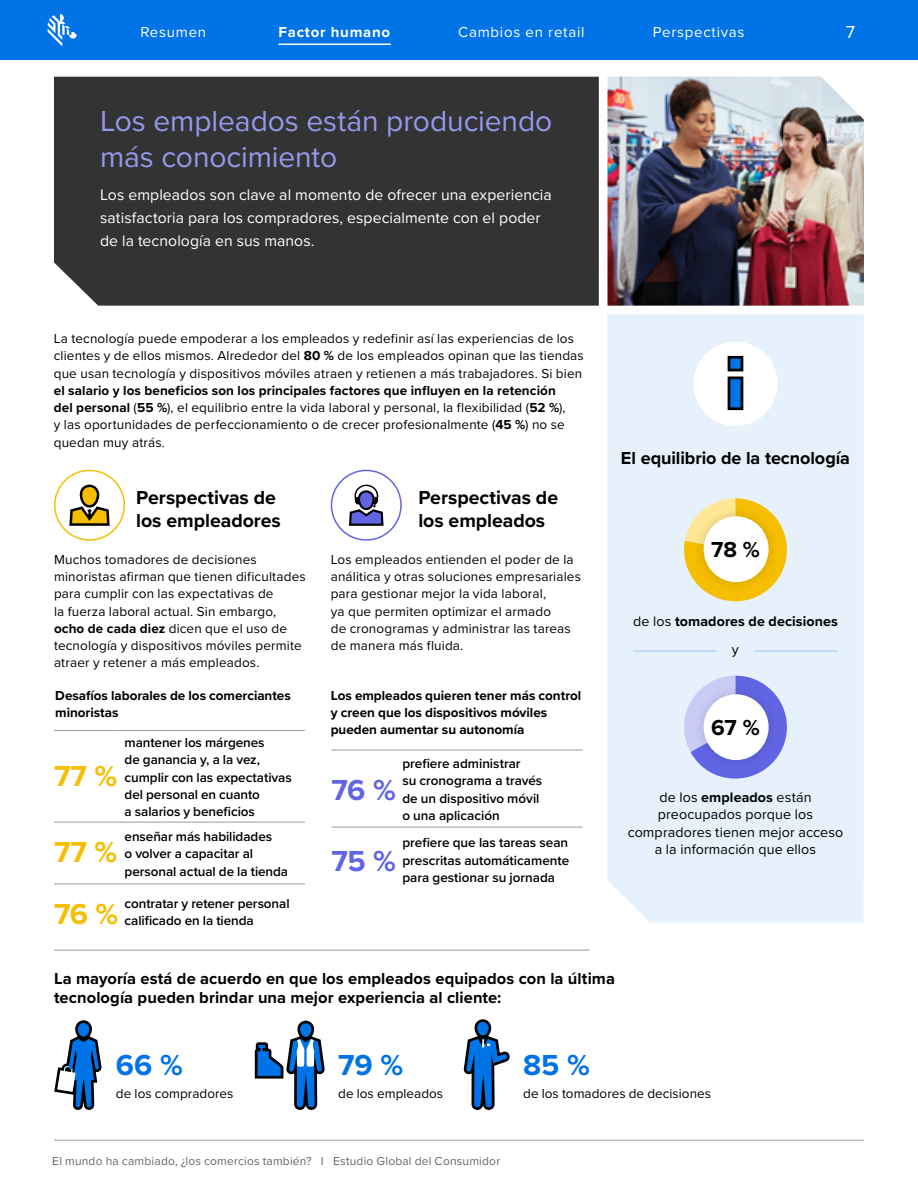
<style>
.page{position:relative;width:918px;height:1188px;background:#fff}
.page>*{position:absolute;margin:0;border:0;box-sizing:border-box;transform-origin:0 0}
.t1{font:30px/36px "Proxima Nova";letter-spacing:-.005em;color:#9698ec}
.t2{font:700 30px "Proxima Nova";color:#f6be00}
.t3{font:700 30px "Proxima Nova";color:#0073e6}
.t4{font:700 30px "Proxima Nova";color:#6165e3}
.t5{font:700 22.5px "Proxima Nova";color:#000101}
.t6{font:700 19.5px/23.4px "Proxima Nova";letter-spacing:-.005em;color:#000}
.t7{font:700 19.5px/23.4px "Proxima Nova";letter-spacing:-.005em;color:#000101}
.t8{font:700 18px "Proxima Nova";letter-spacing:-.005em;color:#000101}
.t9{font:18px "Proxima Nova";color:#fff}
.t10{font:700 16.5px/19.5px "Proxima Nova";letter-spacing:.005em;color:#000101}
.t11{font:15.75px/22.5px "Proxima Nova";letter-spacing:.005em;color:#fff}
.t12{font:15px "Proxima Nova";letter-spacing:.05em;color:#fff}
.t13{font:700 15px "Proxima Nova";letter-spacing:.05em;color:#fff}
.t14{font:14.25px/17.2px "Proxima Nova";letter-spacing:.01em;color:#000101;text-align:center}
.t15{font:700 14.25px "Proxima Nova";letter-spacing:.005em;color:#000101}
.t16{font:13.5px/17.2px "Proxima Nova";letter-spacing:.01em;color:#000101}
.t17{font:600 13.5px/17.2px "Proxima Nova";letter-spacing:-.005em;color:#000}
.t18{font:700 13.5px/17.2px "Proxima Nova";color:#000}
.t19{font:12px "Proxima Nova";letter-spacing:.015em;color:#666}
.s1{font-weight:700}
.s2{font-weight:400}
</style>
<div class="page">
<hr style="left:54px;top:1140px;width:810px;height:1px;background:#999">
<hr style="left:54px;top:730px;width:65px;height:1px;background:#999">
<hr style="left:119px;top:730px;width:186px;height:1px;background:#999">
<hr style="left:54px;top:822px;width:65px;height:1px;background:#999">
<hr style="left:119px;top:822px;width:186px;height:1px;background:#999">
<hr style="left:54px;top:884px;width:65px;height:1px;background:#999">
<hr style="left:119px;top:884px;width:186px;height:1px;background:#999">
<hr style="left:331px;top:750px;width:65px;height:1px;background:#999">
<hr style="left:396px;top:750px;width:187px;height:1px;background:#999">
<hr style="left:331px;top:827px;width:65px;height:1px;background:#999">
<hr style="left:396px;top:827px;width:187px;height:1px;background:#999">
<div style="left:54px;top:470px;width:71px;height:71px;border:2px solid #f6be00;border-radius:50%"></div>
<svg style="left:69px;top:485px;width:41px;height:41px"></svg>
<div style="left:54px;top:77px;width:545px;height:229px;background:#333"></div>
<img style="left:608px;top:76px;width:256px;height:230px">
<hr style="left:54px;top:950px;width:536px;height:1px;background:#999">
<div style="left:331px;top:470px;width:71px;height:71px;border:2px solid #6165e3;border-radius:50%"></div>
<svg style="left:349px;top:485px;width:35px;height:41px"></svg>
<div style="left:607px;top:314px;width:257px;height:609px;background:#e6f1fc"></div>
<div style="left:693px;top:342px;width:85px;height:84px;background:#fff;border-radius:50%"></div>
<svg style="left:677px;top:676px;width:110px;height:103px;background:#cad2f6"></svg>
<div style="left:693px;top:684px;width:87px;height:87px;background:#000;opacity:.15"></div>
<div style="left:704px;top:694px;width:65px;height:66px;background:#fff;border-radius:50%"></div>
<svg style="left:684px;top:498px;width:103px;height:103px;background:#ece0a5"></svg>
<div style="left:693px;top:506px;width:87px;height:87px;background:#000;opacity:.15"></div>
<div style="left:704px;top:516px;width:65px;height:66px;background:#fff;border-radius:50%"></div>
<hr style="left:633px;top:651px;width:83px;height:1px;background:#99c7f5">
<hr style="left:755px;top:651px;width:83px;height:1px;background:#99c7f5">
<svg style="left:728px;top:356px;width:15px;height:54px"></svg>
<svg style="left:54px;top:1020px;width:48px;height:90px"></svg>
<svg style="left:255px;top:1021px;width:70px;height:89px"></svg>
<svg style="left:463px;top:1019px;width:47px;height:91px"></svg>
<div style="left:0;top:0;width:918px;height:60px;background:#0073e6"></div>
<svg style="left:48px;top:14px;width:29px;height:32px"></svg>
<hr style="left:279px;top:44px;width:112px;height:1px;background:#fff">
<p class="t12" style="left:141px;top:21px;width:67px">Resumen</p>
<p class="t13" style="left:278px;top:21px;width:113px">Factor humano</p>
<p class="t12" style="left:458px;top:21px;width:128px">Cambios en retail</p>
<p class="t12" style="left:653px;top:21px;width:93px">Perspectivas</p>
<h3 class="t9" style="left:846px;top:19px;width:11px">7</h3>
<h1 class="t1" style="left:100px;top:102px;width:454px">Los empleados están produciendo más conocimiento</h1>
<p class="t11" style="left:100px;top:183px;width:453px">Los empleados son clave al momento de ofrecer una experiencia satisfactoria para los compradores, especialmente con el poder de la tecnología en sus manos.</p>
<p class="t16" style="left:54px;top:329px;width:532px">La tecnología puede empoderar a los empleados y redefinir así las experiencias de los clientes y de ellos mismos. Alrededor del <span class="s1">80 %</span> de los empleados opinan que las tiendas que usan tecnología y dispositivos móviles atraen y retienen a más trabajadores. Si bien</p>
<p class="t16" style="left:54px;top:381px;width:513px"><span class="s1">el salario y los beneficios son los principales factores que influyen en la retención del personal</span> (<span class="s1">55 %</span>), el equilibrio entre la vida laboral y personal, la flexibilidad (<span class="s1">52 %</span>), y las oportunidades de perfeccionamiento o de crecer profesionalmente (<span class="s1">45 %</span>) no se quedan muy atrás.</p>
<h3 class="t6" style="left:136px;top:485px;width:146px">Perspectivas de los empleadores</h3>
<h3 class="t7" style="left:418px;top:485px;width:141px">Perspectivas de los empleados</h3>
<p class="t16" style="left:331px;top:550px;width:252px">Los empleados entienden el poder de la análitica y otras soluciones empresariales para gestionar mejor la vida laboral,<br>ya que permiten optimizar el armado<br>de cronogramas y administrar las tareas de manera más fluida.</p>
<p class="t18" style="left:55px;top:686px;width:237px">Desafíos laborales de los comerciantes minoristas</p>
<p class="t18" style="left:331px;top:686px;width:252px">Los empleados quieren tener más control y creen que los dispositivos móviles pueden aumentar su autonomía</p>
<h1 class="t2" style="left:54px;top:754px;width:65px">77 %</h1>
<p class="t16" style="left:54px;top:550px;width:253px">Muchos tomadores de decisiones minoristas afirman que tienen dificultades para cumplir con las expectativas de<br>la fuerza laboral actual. Sin embargo, <span class="s1">ocho de cada diez</span> dicen que el uso de tecnología y dispositivos móviles permite atraer y retener a más empleados.</p>
<p class="t17" style="left:125px;top:734px;width:169px">mantener los márgenes<br>de ganancia y, a la vez, cumplir con las expectativas del personal en cuanto<br>a salarios y beneficios</p>
<p class="t17" style="left:125px;top:828px;width:165px">enseñar más habilidades<br>o volver a capacitar al personal actual de la tienda</p>
<p class="t17" style="left:125px;top:894px;width:167px">contratar y retener personal calificado en la tienda</p>
<p class="t17" style="left:402px;top:755px;width:142px">prefiere administrar<br>su cronograma a través de un dispositivo móvil o una aplicación</p>
<p class="t17" style="left:402px;top:834px;width:168px;text-align:justify">prefiere que las tareas sean prescritas automáticamente para gestionar su jornada</p>
<h1 class="t4" style="left:331px;top:768px;width:66px">76 %</h1>
<h1 class="t2" style="left:54px;top:830px;width:65px">77 %</h1>
<h1 class="t4" style="left:331px;top:839px;width:66px">75 %</h1>
<h1 class="t2" style="left:54px;top:892px;width:66px">76 %</h1>
<h3 class="t8" style="left:621px;top:444px;width:231px">El equilibrio de la tecnología</h3>
<h2 class="t5" style="left:711px;top:533px;width:50px">78 %</h2>
<p class="t15" style="left:633px;top:611px;width:206px"><span class="s2">de los</span> tomadores de decisiones</p>
<p class="t14" style="left:732px;top:640px;width:8px">y</p>
<h2 class="t5" style="left:711px;top:710px;width:50px">67 %</h2>
<p class="t14" style="left:628px;top:788px;width:217px">de los <span class="s1">empleados</span> están preocupados porque los compradores tienen mejor acceso a la información que ellos</p>
<p class="t10" style="left:54px;top:968px;width:563px">La mayoría está de acuerdo en que los empleados equipados con la última tecnología pueden brindar una mejor experiencia al cliente:</p>
<h1 class="t3" style="left:116px;top:1043px;width:68px">66 %</h1>
<p class="t16" style="left:116px;top:1084px;width:119px">de los compradores</p>
<h1 class="t3" style="left:338px;top:1043px;width:66px">79 %</h1>
<p class="t16" style="left:338px;top:1084px;width:106px">de los empleados</p>
<p class="t19" style="left:52px;top:1152px;width:450px">El mundo ha cambiado, ¿los comercios también? I Estudio Global del Consumidor</p>
<h1 class="t3" style="left:523px;top:1043px;width:68px">85 %</h1>
<p class="t16" style="left:523px;top:1084px;width:189px">de los tomadores de decisiones</p>
</div>
